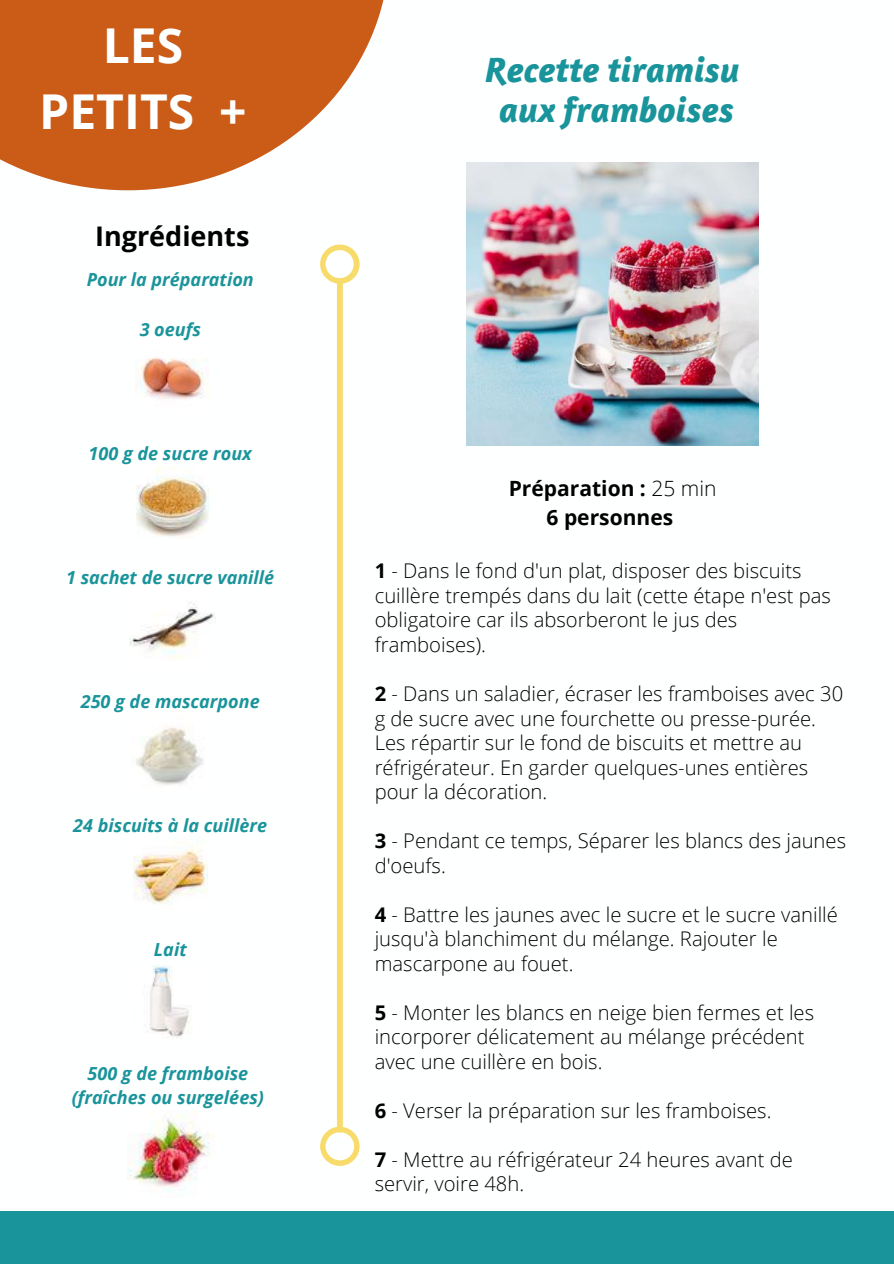
<style>
.page{position:relative;width:894px;height:1264px;background:#fff}
.page>*{position:absolute;margin:0;border:0;box-sizing:border-box;transform-origin:0 0}
.t1{font:700 48px/66.4px "Open Sans";color:#feffff;text-align:center}
.t2{font:italic 700 36px/40.5px "Amaranth";color:#1a949b;text-align:center}
.t3{font:700 27px "Open Sans";color:#000}
.t4{font:700 21px/29.2px "Open Sans";color:#000;text-align:center}
.t5{font:300 20.25px/24.5px "Open Sans";color:#000}
.t6{font:italic 700 18px/24.8px "Open Sans";color:#1a949b;text-align:center}
.s1{font-weight:300}
.s2{font-weight:700}
</style>
<div class="page">
<div style="left:0;top:1211px;width:893px;height:52px;background:#1a949b"></div>
<svg style="left:0;top:0;width:384px;height:190px;fill:#cb5c18"></svg>
<svg style="left:320px;top:244px;width:39px;height:921px"></svg>
<img style="left:466px;top:162px;width:292px;height:283px">
<img style="left:136px;top:357px;width:73px;height:42px">
<img style="left:136px;top:467px;width:72px;height:70px">
<img style="left:129px;top:602px;width:87px;height:57px">
<img style="left:136px;top:726px;width:67px;height:59px">
<img style="left:134px;top:836px;width:73px;height:69px">
<img style="left:149px;top:965px;width:41px;height:72px">
<img style="left:127px;top:1110px;width:87px;height:82px">
<h1 class="t1" style="left:39px;top:11px;width:209px">LES<br>PETITS +</h1>
<h3 class="t3" style="left:95px;top:217px;width:156px">Ingrédients</h3>
<p class="t6" style="left:87px;top:267px;width:168px">Pour la préparation</p>
<p class="t6" style="left:140px;top:317px;width:63px">3 oeufs</p>
<p class="t6" style="left:89px;top:440px;width:165px">100 g de sucre roux</p>
<p class="t6" style="left:66px;top:564px;width:210px">1 sachet de sucre vanillé</p>
<p class="t6" style="left:81px;top:688px;width:180px">250 g de mascarpone</p>
<p class="t6" style="left:73px;top:812px;width:195px">24 biscuits à la cuillère</p>
<p class="t6" style="left:154px;top:936px;width:34px">Lait</p>
<p class="t6" style="left:72px;top:1060px;width:194px">500 g de framboise (fraîches ou surgelées)</p>
<h2 class="t2" style="left:485px;top:49px;width:256px">Recette tiramisu aux framboises</h2>
<p class="t4" style="left:508px;top:473px;width:209px">Préparation : <span class="s1">25 min<br></span>6 personnes</p>
<p class="t5" style="left:374px;top:558px;width:457px"><span class="s2">1</span> - Dans le fond d'un plat, disposer des biscuits cuillère trempés dans du lait (cette étape n'est pas obligatoire car ils absorberont le jus des framboises).</p>
<p class="t5" style="left:374px;top:681px;width:470px"><span class="s2">2</span> - Dans un saladier, écraser les framboises avec 30 g de sucre avec une fourchette ou presse-purée.<br>Les répartir sur le fond de biscuits et mettre au réfrigérateur. En garder quelques-unes entières pour la décoration.</p>
<p class="t5" style="left:374px;top:828px;width:472px"><span class="s2">3</span> - Pendant ce temps, Séparer les blancs des jaunes d'oeufs.</p>
<p class="t5" style="left:374px;top:901px;width:464px"><span class="s2">4</span> - Battre les jaunes avec le sucre et le sucre vanillé jusqu'à blanchiment du mélange. Rajouter le mascarpone au fouet.</p>
<p class="t5" style="left:374px;top:999px;width:441px"><span class="s2">5</span> - Monter les blancs en neige bien fermes et les incorporer délicatement au mélange précédent avec une cuillère en bois.</p>
<p class="t5" style="left:374px;top:1097px;width:398px"><span class="s2">6</span> - Verser la préparation sur les framboises.</p>
<p class="t5" style="left:374px;top:1146px;width:419px"><span class="s2">7</span> - Mettre au réfrigérateur 24 heures avant de servir, voire 48h.</p>
</div>
